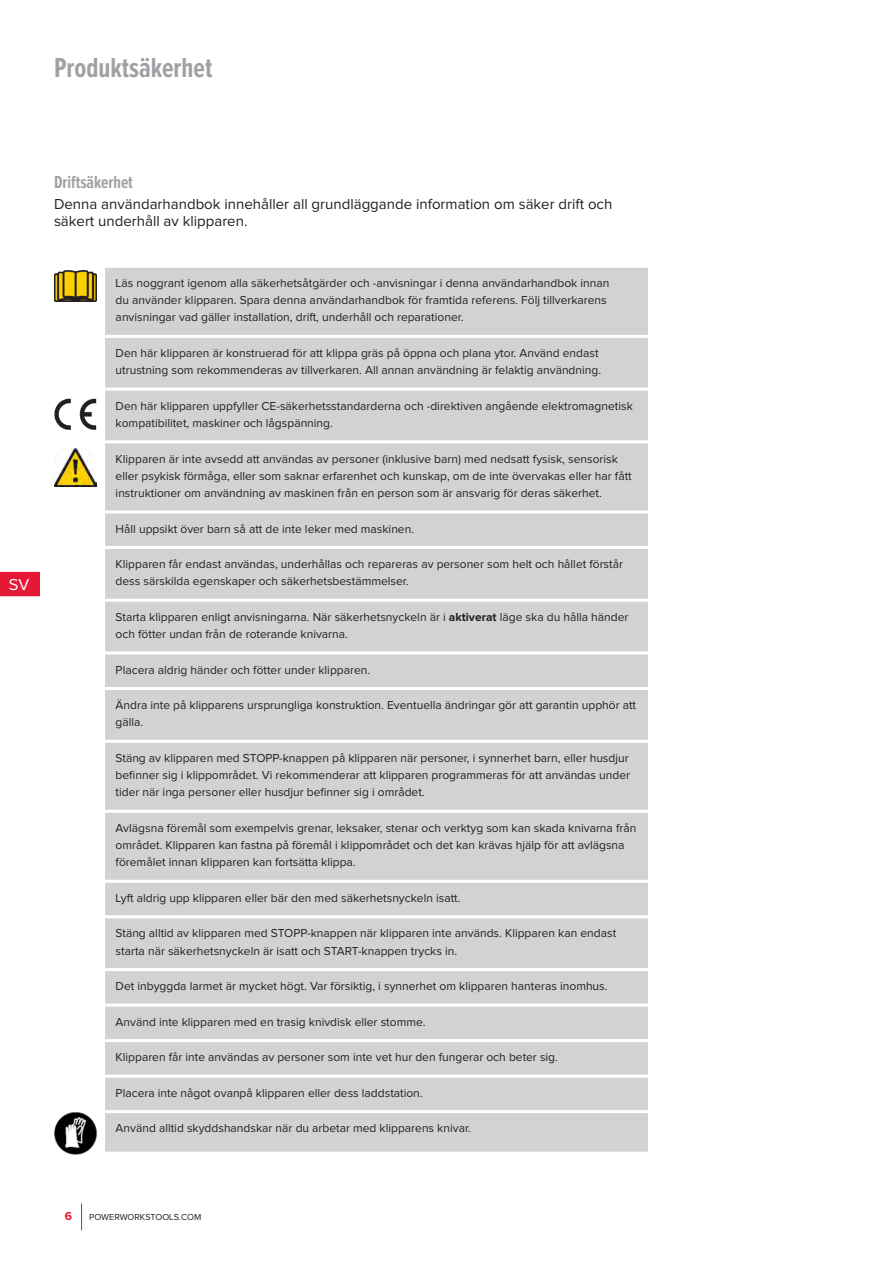
<style>
.page{position:relative;width:893px;height:1263px;background:#fff}
.page>*{position:absolute;margin:0;border:0;box-sizing:border-box;transform-origin:0 0}
.Rubrik_1_Greenworks{font:700 28.5px "Proxima Nova Ex Cn";color:#a1a1a5}
.Rubrik_2_Greenworks{font:700 18px "Proxima Nova Ex Cn";color:#a1a1a5}
.t1{font:16.5px "Proxima Nova";color:#fff}
.Introtext{font:15px/17.2px "Proxima Nova";color:#231f20}
.Brödtext{font:12px/17.2px "Proxima Nova";color:#231f20}
.t2{font:700 12px "Proxima Nova";color:#e51836}
.t3{font:9px "Proxima Nova";color:#231f20}
.s1{font-weight:700}
</style>
<div class="page">
<svg style="left:81px;top:1203px;width:1px;height:27px"></svg>
<svg style="left:0;top:571px;width:40px;height:26px"></svg>
<div style="left:105px;top:268px;width:543px;height:883px;background:#d1d2d4"></div>
<hr style="left:105px;top:335px;width:543px;height:3px;background:#fff">
<hr style="left:105px;top:388px;width:543px;height:3px;background:#fff">
<hr style="left:105px;top:440px;width:543px;height:3px;background:#fff">
<hr style="left:105px;top:510px;width:543px;height:3px;background:#fff">
<hr style="left:105px;top:546px;width:543px;height:3px;background:#fff">
<hr style="left:105px;top:599px;width:543px;height:3px;background:#fff">
<hr style="left:105px;top:651px;width:543px;height:3px;background:#fff">
<hr style="left:105px;top:687px;width:543px;height:3px;background:#fff">
<hr style="left:105px;top:740px;width:543px;height:3px;background:#fff">
<hr style="left:105px;top:810px;width:543px;height:3px;background:#fff">
<hr style="left:105px;top:880px;width:543px;height:3px;background:#fff">
<hr style="left:105px;top:915px;width:543px;height:3px;background:#fff">
<hr style="left:105px;top:968px;width:543px;height:3px;background:#fff">
<hr style="left:105px;top:1003px;width:543px;height:3px;background:#fff">
<hr style="left:105px;top:1039px;width:543px;height:3px;background:#fff">
<hr style="left:105px;top:1075px;width:543px;height:3px;background:#fff">
<hr style="left:105px;top:1110px;width:543px;height:3px;background:#fff">
<img style="left:54px;top:270px;width:43px;height:32px">
<img style="left:54px;top:399px;width:43px;height:30px">
<img style="left:54px;top:449px;width:43px;height:37px">
<img style="left:54px;top:1112px;width:43px;height:43px">
<p class="Rubrik_1_Greenworks" style="left:54px;top:54px;width:160px">Produktsäkerhet</p>
<h3 class="t1" style="left:9px;top:577px;width:22px">SV</h3>
<p class="Rubrik_2_Greenworks" style="left:54px;top:173px;width:80px">Driftsäkerhet</p>
<p class="Introtext" style="left:54px;top:196px;width:560px">Denna användarhandbok innehåller all grundläggande information om säker drift och säkert underhåll av klipparen.</p>
<p class="Brödtext" style="left:116px;top:275px;width:495px">Läs noggrant igenom alla säkerhetsåtgärder och -anvisningar i denna användarhandbok innan du använder klipparen. Spara denna användarhandbok för framtida referens. Följ tillverkarens anvisningar vad gäller installation, drift, underhåll och reparationer.</p>
<p class="Brödtext" style="left:116px;top:345px;width:487px">Den här klipparen är konstruerad för att klippa gräs på öppna och plana ytor. Använd endast utrustning som rekommenderas av tillverkaren. All annan användning är felaktig användning.</p>
<p class="Brödtext" style="left:116px;top:398px;width:519px">Den här klipparen uppfyller CE-säkerhetsstandarderna och -direktiven angående elektromagnetisk kompatibilitet, maskiner och lågspänning.</p>
<p class="Brödtext" style="left:116px;top:450px;width:518px">Klipparen är inte avsedd att användas av personer (inklusive barn) med nedsatt fysisk, sensorisk eller psykisk förmåga, eller som saknar erfarenhet och kunskap, om de inte övervakas eller har fått instruktioner om användning av maskinen från en person som är ansvarig för deras säkerhet.</p>
<p class="Brödtext" style="left:116px;top:520px;width:300px">Håll uppsikt över barn så att de inte leker med maskinen.</p>
<p class="Brödtext" style="left:116px;top:556px;width:509px">Klipparen får endast användas, underhållas och repareras av personer som helt och hållet förstår dess särskilda egenskaper och säkerhetsbestämmelser.</p>
<p class="Brödtext" style="left:116px;top:609px;width:514px">Starta klipparen enligt anvisningarna. När säkerhetsnyckeln är i <span class="s1">aktiverat</span> läge ska du hålla händer och fötter undan från de roterande knivarna.</p>
<p class="Brödtext" style="left:116px;top:661px;width:256px">Placera aldrig händer och fötter under klipparen.</p>
<p class="Brödtext" style="left:116px;top:697px;width:522px">Ändra inte på klipparens ursprungliga konstruktion. Eventuella ändringar gör att garantin upphör att gälla.</p>
<p class="Brödtext" style="left:116px;top:750px;width:516px;text-align:justify">Stäng av klipparen med STOPP-knappen på klipparen när personer, i synnerhet barn, eller husdjur befinner sig i klippområdet. Vi rekommenderar att klipparen programmeras för att användas under tider när inga personer eller husdjur befinner sig i området.</p>
<p class="Brödtext" style="left:116px;top:820px;width:522px">Avlägsna föremål som exempelvis grenar, leksaker, stenar och verktyg som kan skada knivarna från området. Klipparen kan fastna på föremål i klippområdet och det kan krävas hjälp för att avlägsna föremålet innan klipparen kan fortsätta klippa.</p>
<p class="Brödtext" style="left:116px;top:890px;width:346px">Lyft aldrig upp klipparen eller bär den med säkerhetsnyckeln isatt.</p>
<p class="Brödtext" style="left:116px;top:925px;width:502px">Stäng alltid av klipparen med STOPP-knappen när klipparen inte används. Klipparen kan endast starta när säkerhetsnyckeln är isatt och START-knappen trycks in.</p>
<p class="Brödtext" style="left:116px;top:978px;width:493px">Det inbyggda larmet är mycket högt. Var försiktig, i synnerhet om klipparen hanteras inomhus.</p>
<p class="Brödtext" style="left:116px;top:1013px;width:311px">Använd inte klipparen med en trasig knivdisk eller stomme.</p>
<p class="Brödtext" style="left:116px;top:1049px;width:444px">Klipparen får inte användas av personer som inte vet hur den fungerar och beter sig.</p>
<p class="Brödtext" style="left:116px;top:1084px;width:309px">Placera inte något ovanpå klipparen eller dess laddstation.</p>
<p class="Brödtext" style="left:116px;top:1120px;width:357px">Använd alltid skyddshandskar när du arbetar med klipparens knivar.</p>
<p class="t2" style="left:65px;top:1211px;width:9px">6</p>
<p class="t3" style="left:89px;top:1213px;width:113px">POWERWORKSTOOLS.COM</p>
</div>
